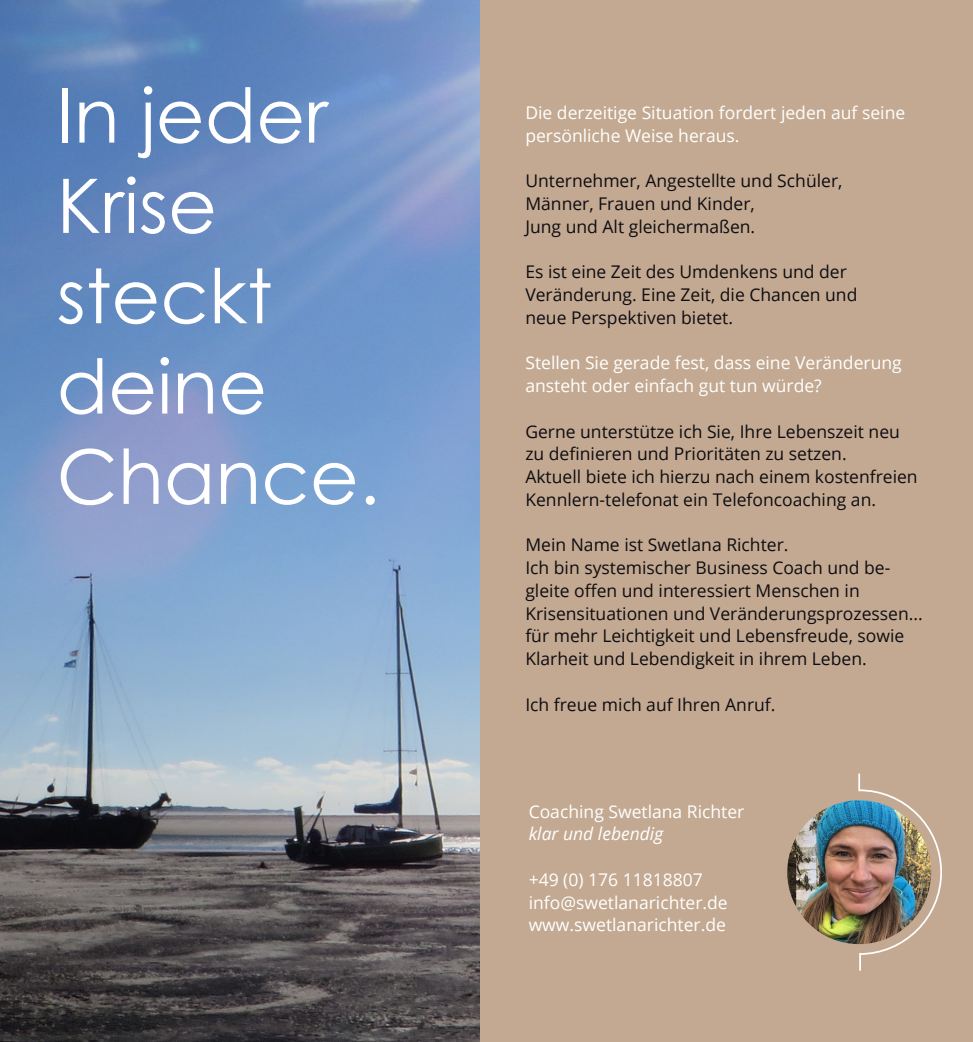
<style>
.page{position:relative;width:973px;height:1042px;background:#fff}
.page>*{position:absolute;margin:0;border:0;box-sizing:border-box;transform-origin:0 0}
.t1{font:75.25px/90.3px "Century Gothic";color:#fff}
.t2{font:17.5px/22.8px "Open Sans";color:#0e0d12}
.t3{font:17.5px/22.8px "Open Sans";color:#fff}
.t4{font:italic 17.5px "Open Sans";color:#fff}
</style>
<div class="page">
<img style="left:0;top:0;width:480px;height:1042px">
<div style="left:480px;top:0;width:492px;height:1042px;background:#c3a991"></div>
<img style="left:787px;top:800px;width:144px;height:144px;border-radius:72px">
<img style="left:857px;top:773px;width:85px;height:198px">
<h1 class="t1" style="left:57px;top:69px;width:324px">In jeder<br>Krise steckt deine<br>Chance.</h1>
<p class="t3" style="left:525px;top:101px;width:381px">Die derzeitige Situation fordert jeden auf seine persönliche Weise heraus.</p>
<p class="t2" style="left:525px;top:169px;width:318px">Unternehmer, Angestellte und Schüler,<br>Männer, Frauen und Kinder,<br>Jung und Alt gleichermaßen.</p>
<p class="t2" style="left:525px;top:260px;width:333px">Es ist eine Zeit des Umdenkens und der<br>Veränderung. Eine Zeit, die Chancen und neue Perspektiven bietet.</p>
<p class="t3" style="left:525px;top:351px;width:378px">Stellen Sie gerade fest, dass eine Veränderung ansteht oder einfach gut tun würde?</p>
<p class="t2" style="left:525px;top:419px;width:394px">Gerne unterstütze ich Sie, Ihre Lebenszeit neu zu definieren und Prioritäten zu setzen.<br>Aktuell biete ich hierzu nach einem kostenfreien Kennlern-telefonat ein Telefoncoaching an.</p>
<p class="t2" style="left:525px;top:533px;width:399px">Mein Name ist Swetlana Richter.<br>Ich bin systemischer Business Coach und be&shy;gleite offen und interessiert Menschen in Krisensituationen und Veränderungsprozessen... für mehr Leichtigkeit und Lebensfreude, sowie Klarheit und Lebendigkeit in ihrem Leben.</p>
<p class="t2" style="left:525px;top:692px;width:251px">Ich freue mich auf Ihren Anruf.</p>
<p class="t3" style="left:528px;top:799px;width:217px">Coaching Swetlana Richter</p>
<p class="t4" style="left:528px;top:822px;width:136px">klar und lebendig</p>
<p class="t3" style="left:528px;top:867px;width:200px">+49 (0) 176 11818807 info@swetlanarichter.de www.swetlanarichter.de</p>
</div>
